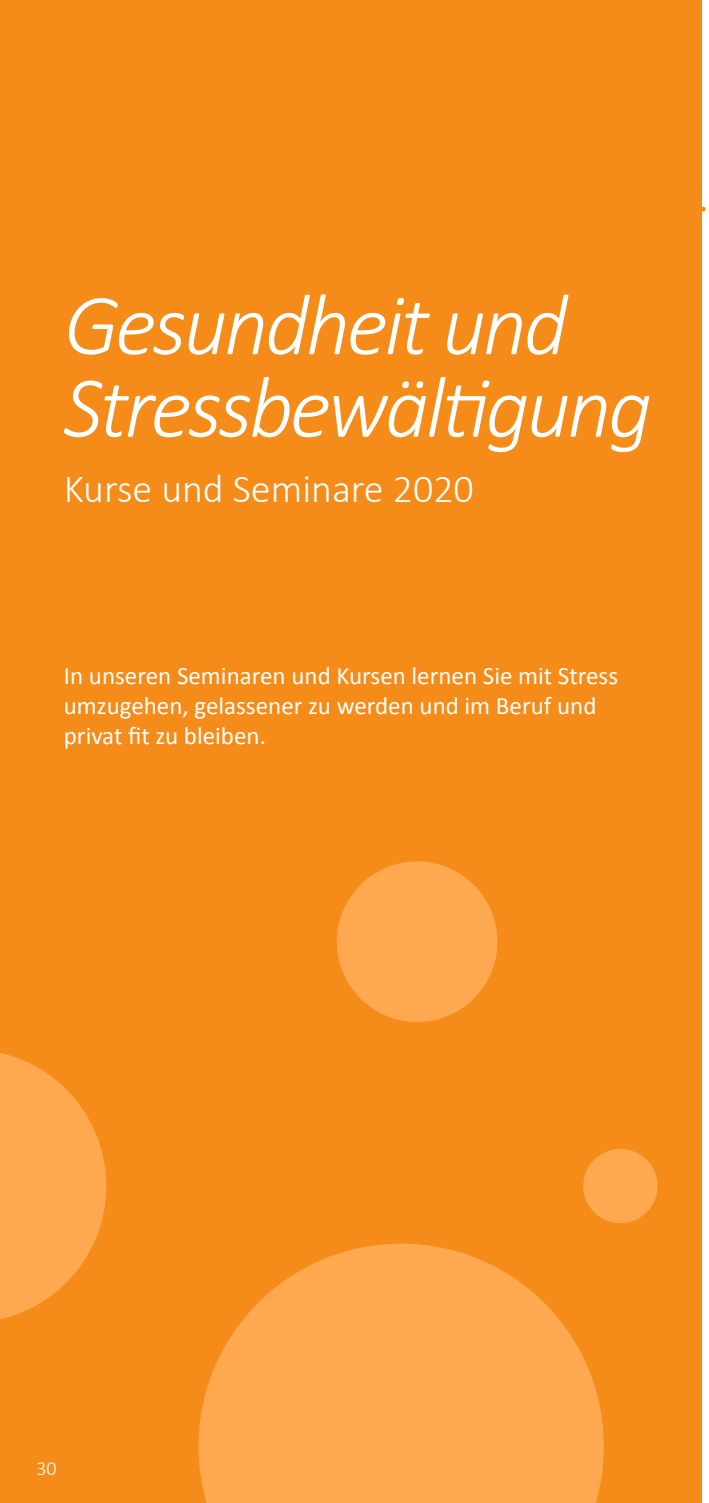
<style>
.page{position:relative;width:709px;height:1503px;background:#fff}
.page>*{position:absolute;margin:0;border:0;box-sizing:border-box;transform-origin:0 0}
.t1{font:italic 300 87.5px "Calibri";letter-spacing:-.04em;color:#fff}
.t2{font:300 40px "Calibri";color:#fff}
.Fließtext{font:25px/30px "Calibri";color:#fff}
.t3{font:300 20px "Calibri";color:#fff}
</style>
<div class="page">
<div style="left:0;top:0;width:702px;height:1502px;background:#f58b18"></div>
<svg style="left:198px;top:1243px;width:406px;height:259px;fill:#fea850"></svg>
<div style="left:337px;top:861px;width:160px;height:161px;background:#fea850;border-radius:50%"></div>
<div style="left:583px;top:1148px;width:74px;height:75px;background:#fea850;border-radius:50%"></div>
<svg style="left:0;top:1053px;width:106px;height:267px"></svg>
<p class="t1" style="left:64px;top:271px;width:505px">Gesundheit und</p>
<p class="t1" style="left:64px;top:353px;width:590px">Stressbewältigung</p>
<p class="t2" style="left:64px;top:463px;width:411px">Kurse und Seminare 2020</p>
<p class="Fließtext" style="left:64px;top:659px;width:556px">In unseren Seminaren und Kursen lernen Sie mit Stress umzugehen, gelassener zu werden und im Beruf und privat fit zu bleiben.</p>
<p class="t3" style="left:36px;top:1455px;width:22px">30</p>
</div>
